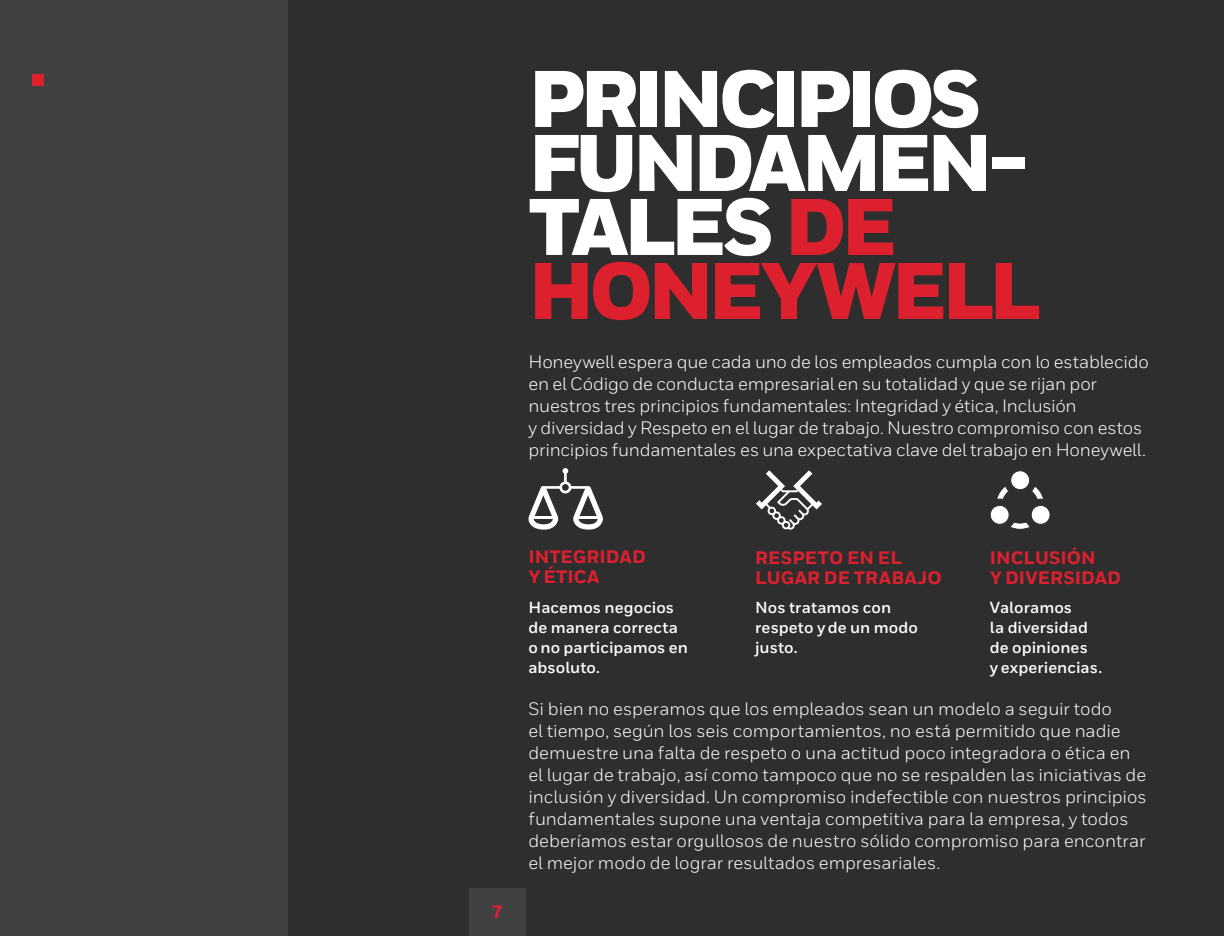
<style>
.page{position:relative;width:1224px;height:936px;background:#fff}
.page>*{position:absolute;margin:0;border:0;box-sizing:border-box;transform-origin:0 0}
.t1{font:900 80px/64px "Honeywell Sans";letter-spacing:-.065em;color:#fff}
.t2{font:18px/22px "Honeywell Sans";letter-spacing:-.005em;color:#fff}
.t3{font:800 18px/20px "Honeywell Sans";letter-spacing:.005em;color:#dc202e}
.t4{font:700 16px/20px "Honeywell Sans";letter-spacing:.005em;color:#fff}
.s1{color:#dc202e}
</style>
<div class="page">
<div style="left:276px;top:0;width:948px;height:936px;background:#2e2e2f"></div>
<hr style="left:564px;top:470px;width:3px;height:15px;background:#fff">
<svg style="left:563px;top:468px;width:5px;height:6px"></svg>
<svg style="left:528px;top:481px;width:75px;height:49px"></svg>
<svg style="left:756px;top:470px;width:66px;height:60px"></svg>
<svg style="left:990px;top:470px;width:60px;height:60px"></svg>
<div style="left:0;top:0;width:288px;height:936px;background:#424142"></div>
<div style="left:32px;top:74px;width:12px;height:11px;background:#dc202e"></div>
<div style="left:469px;top:889px;width:57px;height:47px;background:#414042"></div>
<h1 class="t1" style="left:528px;top:71px;width:514px">PRINCIPIOS<br>FUNDAMEN-<br>TALES <span class="s1">DE<br>HONEYWELL</span></h1>
<p class="t2" style="left:528px;top:351px;width:622px">Honeywell espera que cada uno de los empleados cumpla con lo establecido en el Código de conducta empresarial en su totalidad y que se rijan por nuestros tres principios fundamentales: Integridad y ética, Inclusión<br>y diversidad y Respeto en el lugar de trabajo. Nuestro compromiso con estos principios fundamentales es una expectativa clave del trabajo en Honeywell.</p>
<p class="t3" style="left:492px;top:903px;width:13px">7</p>
<p class="t3" style="left:990px;top:548px;width:133px">INCLUSIÓN<br>Y DIVERSIDAD</p>
<p class="t4" style="left:990px;top:597px;width:114px">Valoramos<br>la diversidad de opiniones<br>y experiencias.</p>
<p class="t2" style="left:528px;top:698px;width:620px">Si bien no esperamos que los empleados sean un modelo a seguir todo<br>el tiempo, según los seis comportamientos, no está permitido que nadie demuestre una falta de respeto o una actitud poco integradora o ética en el lugar de trabajo, así como tampoco que no se respalden las iniciativas de inclusión y diversidad. Un compromiso indefectible con nuestros principios fundamentales supone una ventaja competitiva para la empresa, y todos deberíamos estar orgullosos de nuestro sólido compromiso para encontrar el mejor modo de lograr resultados empresariales.</p>
<p class="t3" style="left:528px;top:548px;width:119px">INTEGRIDAD<br>Y ÉTICA</p>
<p class="t4" style="left:528px;top:597px;width:161px">Hacemos negocios de manera correcta o no participamos en absoluto.</p>
<p class="t3" style="left:755px;top:548px;width:188px">RESPETO EN EL<br>LUGAR DE TRABAJO</p>
<p class="t4" style="left:755px;top:597px;width:164px">Nos tratamos con respeto y de un modo justo.</p>
</div>
